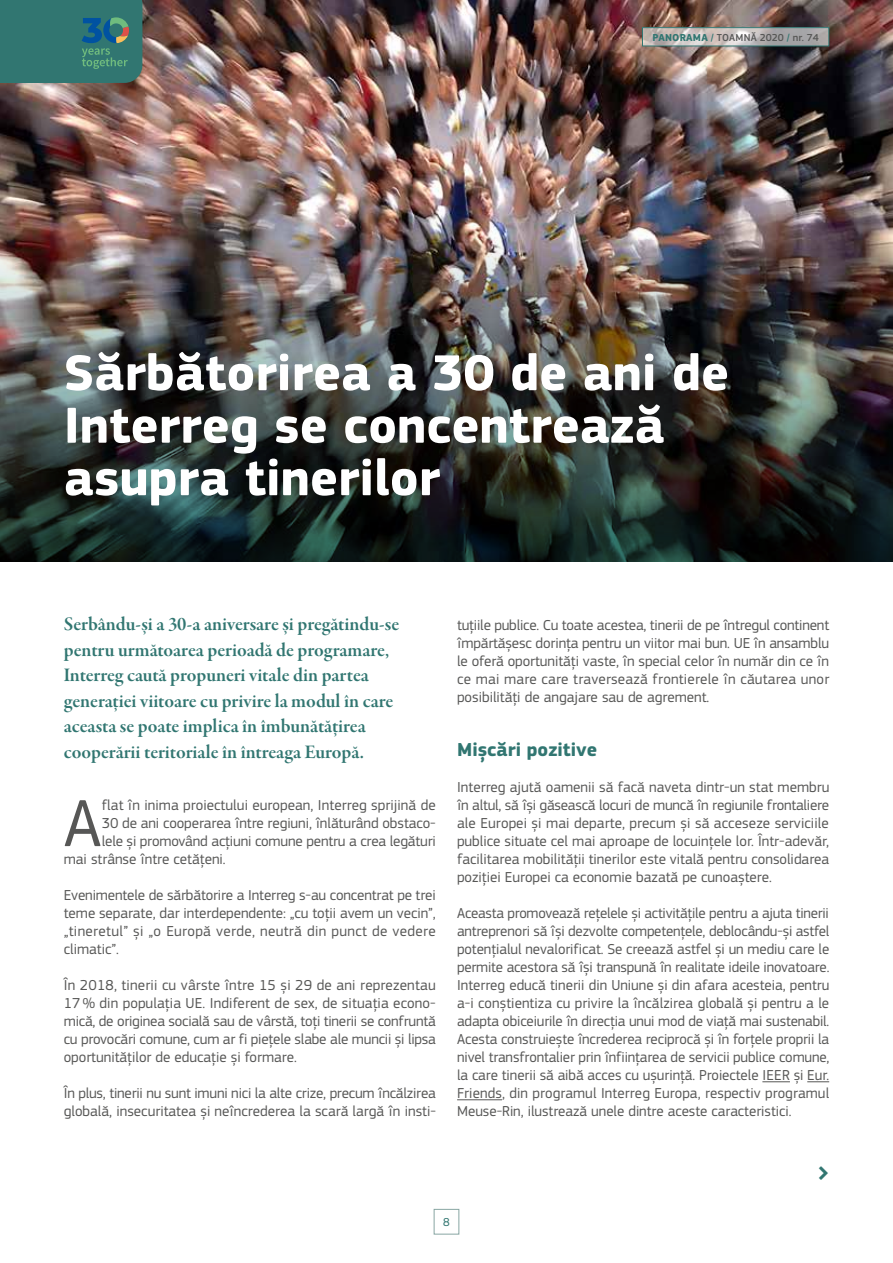
<style>
.page{position:relative;width:893px;height:1263px;background:#fff}
.page>*{position:absolute;margin:0;border:0;box-sizing:border-box;transform-origin:0 0}
.t1{font:69.3px "EC Square Sans Pro";color:#575756}
.t2{font:700 52.5px/52.5px "EC Square Sans Pro";color:#fff}
.t3{font:19.5px/25.5px "Garamond Premr Pro Smbd Subh";color:#317671}
.t4{font:700 19.5px "EC Square Sans Pro";color:#317671}
.t5{font:15px/18px "EC Square Sans Pro";color:#575756;text-align:justify}
.t6{font:12px "EC Square Sans Pro";color:#317671}
.t7{font:500 10.5px "EC Square Sans Pro";color:#575756}
.s1{font-weight:700;color:#317671}
.s2{color:#317671}
</style>
<div class="page">
<img style="left:0;top:0;width:893px;height:214px">
<img style="left:0;top:214px;width:893px;height:347px">
<svg style="left:762px;top:1081px;width:28px;height:1px"></svg>
<svg style="left:807px;top:1081px;width:22px;height:1px"></svg>
<hr style="left:457px;top:1099px;width:45px;height:1px;background:#575756">
<div style="left:434px;top:1209px;width:25px;height:25px;border:1px solid #88a6a3"></div>
<svg style="left:644px;top:29px;width:183px;height:15px;background:#c0b9b8"></svg>
<div style="left:642px;top:27px;width:187px;height:19px;border:1px solid #317671"></div>
<div style="left:0;top:0;width:113px;height:83px;background:#317671"></div>
<svg style="left:82px;top:0;width:60px;height:83px"></svg>
<p class="t7" style="left:652px;top:31px;width:168px"><span class="s1">PANORAMA</span> <span class="s2">/</span> TOAMNĂ 2020 <span class="s2">/</span> nr. 74</p>
<h2 class="t2" style="left:64px;top:348px;width:667px">Sărbătorirea a 30 de ani de<br>Interreg se concentrează asupra tinerilor</h2>
<p class="t3" style="left:64px;top:612px;width:337px">Serbându-și a 30-a aniversare și pregătindu-se pentru următoarea perioadă de programare, Interreg caută propuneri vitale din partea generației viitoare cu privire la modul în care aceasta se poate implica în îmbunătățirea cooperării teritoriale în întreaga Europă.</p>
<h1 class="t1" style="left:64px;top:783px;width:39px">A</h1>
<p class="t5" style="left:102px;top:796px;width:336px">flat în inima proiectului european, Interreg sprijină de</p>
<p class="t5" style="left:102px;top:814px;width:336px">30 de ani cooperarea între regiuni, înlăturând obstaco-</p>
<p class="t5" style="left:102px;top:832px;width:336px">lele și promovând acțiuni comune pentru a crea legături</p>
<p class="t5" style="left:64px;top:850px;width:163px">mai strânse între cetățeni.</p>
<p class="t5" style="left:64px;top:886px;width:374px">Evenimentele de sărbătorire a Interreg s-au concentrat pe trei teme separate, dar interdependente: „cu toții avem un vecin”, „tineretul” și „o Europă verde, neutră din punct de vedere climatic”.</p>
<p class="t5" style="left:64px;top:976px;width:374px">În 2018, tinerii cu vârste între 15 și 29 de ani reprezentau 17 % din populația UE. Indiferent de sex, de situația econo&shy;mică, de originea socială sau de vârstă, toți tinerii se confruntă cu provocări comune, cum ar fi piețele slabe ale muncii și lipsa oportunităților de educație și formare.</p>
<p class="t5" style="left:64px;top:1084px;width:374px">În plus, tinerii nu sunt imuni nici la alte crize, precum încălzirea globală, insecuritatea și neîncrederea la scară largă în insti-</p>
<p class="t5" style="left:457px;top:616px;width:374px">tuțiile publice. Cu toate acestea, tinerii de pe întregul continent împărtășesc dorința pentru un viitor mai bun. UE în ansamblu le oferă oportunități vaste, în special celor în număr din ce în ce mai mare care traversează frontierele în căutarea unor posibilități de angajare sau de agrement.</p>
<h3 class="t4" style="left:457px;top:738px;width:142px">Mișcări pozitive</h3>
<p class="t5" style="left:457px;top:778px;width:374px">Interreg ajută oamenii să facă naveta dintr-un stat membru în altul, să își găsească locuri de muncă în regiunile frontaliere ale Europei și mai departe, precum și să acceseze serviciile publice situate cel mai aproape de locuințele lor. Într-adevăr, facilitarea mobilității tinerilor este vitală pentru consolidarea poziției Europei ca economie bazată pe cunoaștere.</p>
<p class="t5" style="left:457px;top:904px;width:374px">Aceasta promovează rețelele și activitățile pentru a ajuta tinerii antreprenori să își dezvolte competențele, deblocându-și astfel potențialul nevalorificat. Se creează astfel și un mediu care le permite acestora să își transpună în realitate ideile inovatoare.<br>Interreg educă tinerii din Uniune și din afara acesteia, pentru a-i conștientiza cu privire la încălzirea globală și pentru a le adapta obiceiurile în direcția unui mod de viață mai sustenabil.<br>Acesta construiește încrederea reciprocă și în forțele proprii la nivel transfrontalier prin înființarea de servicii publice comune, la care tinerii să aibă acces cu ușurință. Proiectele IEER și Eur.<br>Friends, din programul Interreg Europa, respectiv programul Meuse-Rin, ilustrează unele dintre aceste caracteristici.</p>
<p class="t6" style="left:443px;top:1215px;width:8px">8</p>
</div>
